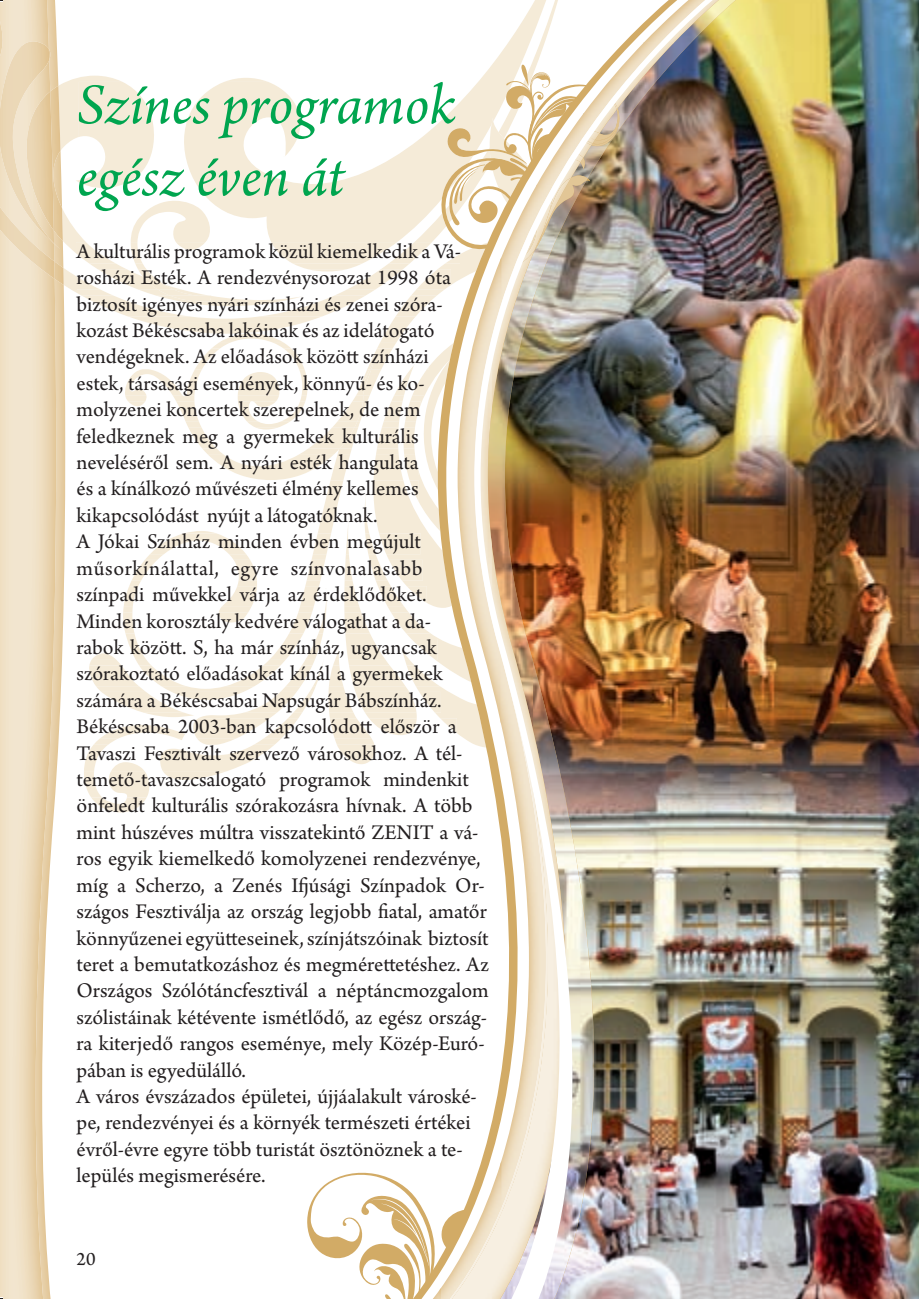
<style>
.page{position:relative;width:919px;height:1299px;background:#fff}
.page>*{position:absolute;margin:0;border:0;box-sizing:border-box;transform-origin:0 0}
.t1{font:italic 60px/72px "Arno Pro";color:#00a54f}
.t2{font:22px/26.4px "Arno Pro";color:#231f20}
.t3{font:20px "Arno Pro";color:#231f20}
</style>
<div class="page">
<svg style="left:307px;top:1175px;width:36px;height:84px"></svg>
<img style="left:56px;top:316px;width:9px;height:465px">
<img style="left:0;top:316px;width:56px;height:982px">
<svg style="left:63px;top:316px;width:260px;height:6px;fill:#f5ecda"></svg>
<svg style="left:84px;top:322px;width:259px;height:490px"></svg>
<img style="left:748px;top:0;width:170px;height:1298px">
<svg style="left:352px;top:343px;width:28px;height:942px"></svg>
<img style="left:754px;top:0;width:17px;height:43px">
<img style="left:748px;top:0;width:6px;height:43px">
<img style="left:380px;top:0;width:368px;height:1298px">
<svg style="left:0;top:0;width:620px;height:316px"></svg>
<h1 class="t1" style="left:77px;top:73px;width:380px">Színes programok egész éven át</h1>
<p class="t2" style="left:77px;top:239px;width:414px">A kulturális programok közül kiemelkedik a Vá&shy;rosházi Esték. A rendezvénysorozat 1998 óta biztosít igényes nyári színházi és zenei szóra&shy;kozást Békéscsaba lakóinak és az idelátogató vendégeknek. Az előadások között színházi<br>estek, társasági események, könnyű- és ko&shy;molyzenei koncertek szerepelnek, de nem feledkeznek meg a gyermekek kulturális neveléséről sem. A nyári esték hangulata<br>és a kínálkozó művészeti élmény kellemes kikapcsolódást nyújt a látogatóknak.<br>A Jókai Színház minden évben megújult műsorkínálattal, egyre színvonalasabb színpadi művekkel várja az érdeklődőket.<br>Minden korosztály kedvére válogathat a da-<br>rabok között. S, ha már színház, ugyancsak szórakoztató előadásokat kínál a gyermekek számára a Békéscsabai Napsugár Bábszínház.<br>Békéscsaba 2003-ban kapcsolódott először a Tavaszi Fesztivált szervező városokhoz. A tél&shy;temető-tavaszcsalogató programok mindenkit önfeledt kulturális szórakozásra hívnak. A több mint húszéves múltra visszatekintő ZENIT a vá&shy;ros egyik kiemelkedő komolyzenei rendezvénye, míg a Scherzo, a Zenés Ifjúsági Színpadok Or&shy;szágos Fesztiválja az ország legjobb fiatal, amatőr könnyűzenei együtteseinek, színjátszóinak biztosít teret a bemutatkozáshoz és megmérettetéshez. Az Országos Szólótáncfesztivál a néptáncmozgalom szólistáinak kétévente ismétlődő, az egész ország&shy;ra kiterjedő rangos eseménye, mely Közép-Euró&shy;pában is egyedülálló.<br>A város évszázados épületei, újjáalakult városké&shy;pe, rendezvényei és a környék természeti értékei évről-évre egyre több turistát ösztönöznek a te&shy;lepülés megismerésére.</p>
<p class="t3" style="left:77px;top:1250px;width:21px">20</p>
</div>
